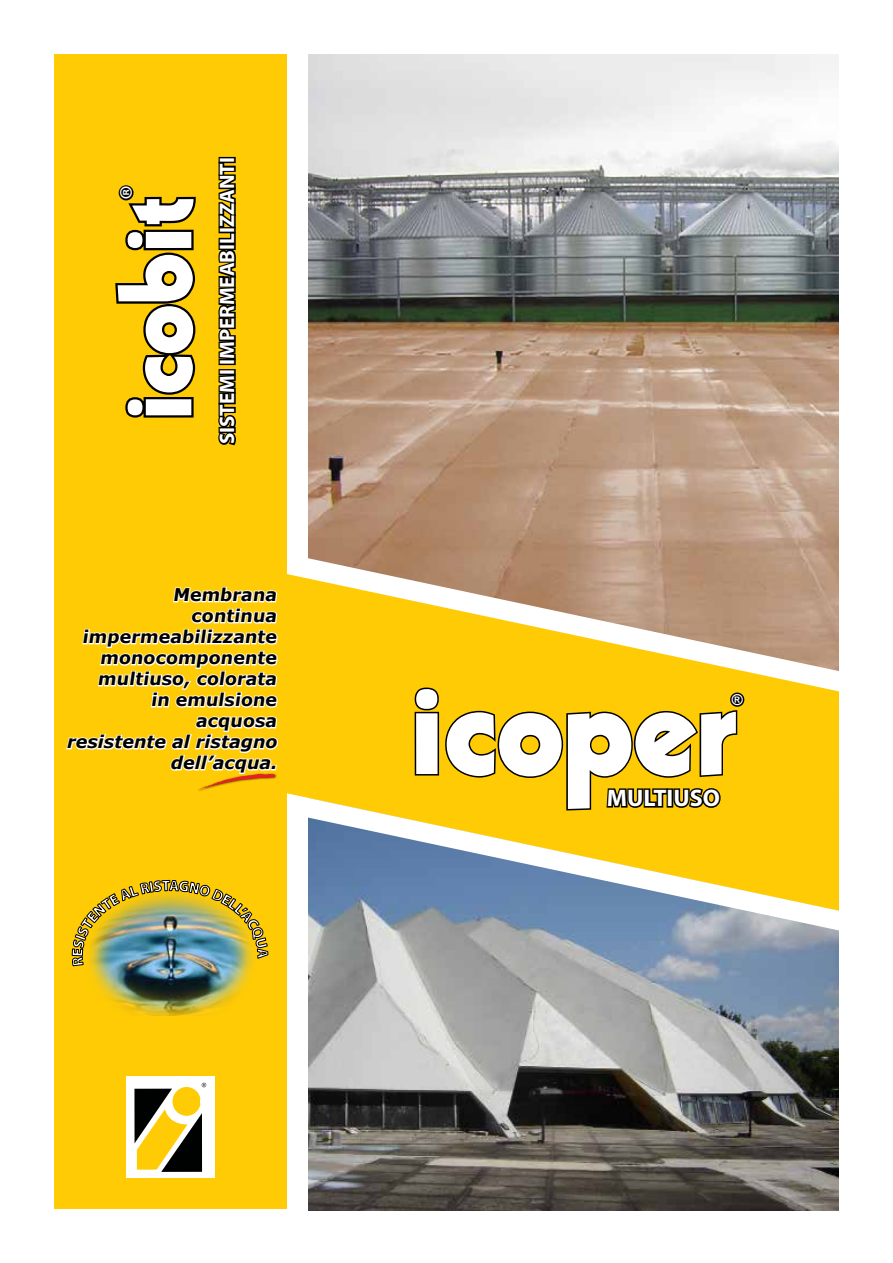
<style>
.page{position:relative;width:893px;height:1263px;background:#fff}
.page>*{position:absolute;margin:0;border:0;box-sizing:border-box;transform-origin:0 0}
.t1{font:120px "Bear";letter-spacing:-.075em;color:#fff}
.t2{font:90px "Bear";letter-spacing:-.075em;color:#fff}
.t3{font:36px "Myriad Pro";color:#fff}
.t4{font:700 24px "Myriad Pro";color:#fff}
.t5{font:700 21px "Myriad Pro";color:#fff}
.t6{font:italic 700 17.55px/21px "Verdana";color:#000;text-align:right}
.t7{font:700 15px "Arial";color:#fff}
</style>
<div class="page">
<img style="left:309px;top:54px;width:530px;height:494px">
<img style="left:309px;top:936px;width:530px;height:275px">
<div style="left:286px;top:698px;width:553px;height:90px;background:#ffcb05"></div>
<svg style="left:286px;top:548px;width:553px;height:150px"></svg>
<svg style="left:286px;top:788px;width:553px;height:148px"></svg>
<svg style="left:413px;top:656px;width:334px;height:177px;background:#e2b508"></svg>
<div style="left:54px;top:54px;width:232px;height:1155px;background:#ffcb05"></div>
<svg style="left:66px;top:586px;width:212px;height:205px"></svg>
<img style="left:91px;top:968px;width:161px;height:47px">
<img style="left:72px;top:879px;width:196px;height:89px">
<svg style="left:115px;top:185px;width:81px;height:233px"></svg>
<svg style="left:218px;top:373px;width:18px;height:73px"></svg>
<div style="left:219px;top:369px;width:17px;height:6px;border:3px solid #000"></div>
<div style="left:219px;top:359px;width:17px;height:6px;border:3px solid #000"></div>
<svg style="left:218px;top:160px;width:18px;height:201px;background:#282000"></svg>
<div style="left:219px;top:157px;width:17px;height:6px;border:3px solid #000"></div>
<div style="left:126px;top:1076px;width:88px;height:102px;background:#fff"></div>
<svg style="left:134px;top:1082px;width:72px;height:90px"></svg>
<h3 class="t3" style="left:111px;top:200px;width:17px;rotate:-90deg">®</h3>
<h2 class="t2" style="left:115px;top:425px;width:233px;rotate:-90deg">icobit</h2>
<p class="t5" style="left:213px;top:444px;width:289px;rotate:-90deg">SISTEMI IMPERMEABILIZZANTI</p>
<p class="t6" style="left:67px;top:584px;width:214px">Membrana<br>continua impermeabilizzante monocomponente multiuso, colorata<br>in emulsione acquosa<br>resistente al ristagno dell’acqua.</p>
<h1 class="t1" style="left:404px;top:672px;width:341px">icoper</h1>
<p class="t7" style="left:732px;top:690px;width:13px">®</p>
<h3 class="t4" style="left:607px;top:782px;width:114px">MULTIUSO</h3>
</div>
